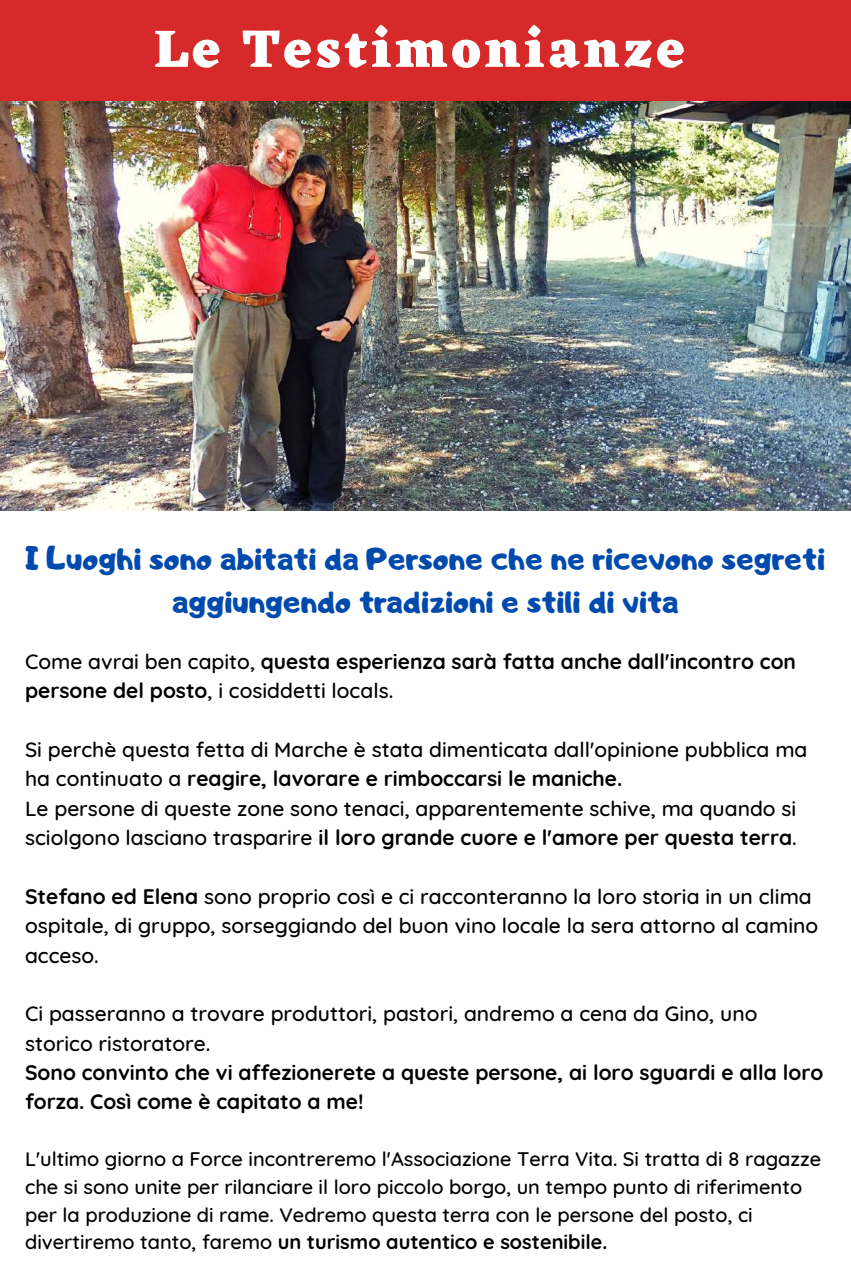
<style>
.page{position:relative;width:851px;height:1276px;background:#fff}
.page>*{position:absolute;margin:0;border:0;box-sizing:border-box;transform-origin:0 0}
.t1{font:800 54px "Eczar";letter-spacing:.075em;color:#fff}
.t2{font:31.5px/42.8px "Adigiana Toybox";color:#004aad;text-align:center}
.t3{font:500 21px/29.4px "Quicksand";color:#000}
.t4{font:700 21px/29.4px "Quicksand";color:#000}
.t5{font:500 19.95px/27.6px "Quicksand";color:#000}
.s1{font-weight:500}
.s2{font-weight:700}
</style>
<div class="page">
<div style="left:0;top:0;width:850px;height:218px;background:#d62a2a"></div>
<img style="left:0;top:101px;width:850px;height:410px">
<h1 class="t1" style="left:154px;top:17px;width:532px">Le Testimonianze</h1>
<h2 class="t2" style="left:26px;top:537px;width:800px">I Luoghi sono abitati da Persone che ne ricevono segreti aggiungendo tradizioni e stili di vita</h2>
<p class="t4" style="left:25px;top:646px;width:772px"><span class="s1">Come avrai ben capito,</span> questa esperienza sarà fatta anche dall'incontro con persone del posto<span class="s1">, i cosiddetti locals.</span></p>
<p class="t3" style="left:25px;top:734px;width:783px">Si perchè questa fetta di Marche è stata dimenticata dall'opinione pubblica ma ha continuato a <span class="s2">reagire, lavorare e rimboccarsi le maniche.<br></span>Le persone di queste zone sono tenaci, apparentemente schive, ma quando si sciolgono lasciano trasparire <span class="s2">il loro grande cuore e l'amore per questa terra</span>.</p>
<p class="t3" style="left:25px;top:881px;width:794px"><span class="s2">Stefano ed Elena</span> sono proprio così e ci racconteranno la loro storia in un clima ospitale, di gruppo, sorseggiando del buon vino locale la sera attorno al camino acceso.</p>
<p class="t3" style="left:25px;top:999px;width:733px">Ci passeranno a trovare produttori, pastori, andremo a cena da Gino, uno storico ristoratore.</p>
<p class="t4" style="left:25px;top:1057px;width:799px">Sono convinto che vi affezionerete a queste persone, ai loro sguardi e alla loro forza. Così come è capitato a me!</p>
<p class="t5" style="left:25px;top:1145px;width:797px">L'ultimo giorno a Force incontreremo l'Associazione Terra Vita. Si tratta di 8 ragazze che si sono unite per rilanciare il loro piccolo borgo, un tempo punto di riferimento per la produzione di rame. Vedremo questa terra con le persone del posto, ci divertiremo tanto, faremo <span class="s2">un turismo autentico e sostenibile.</span></p>
</div>
